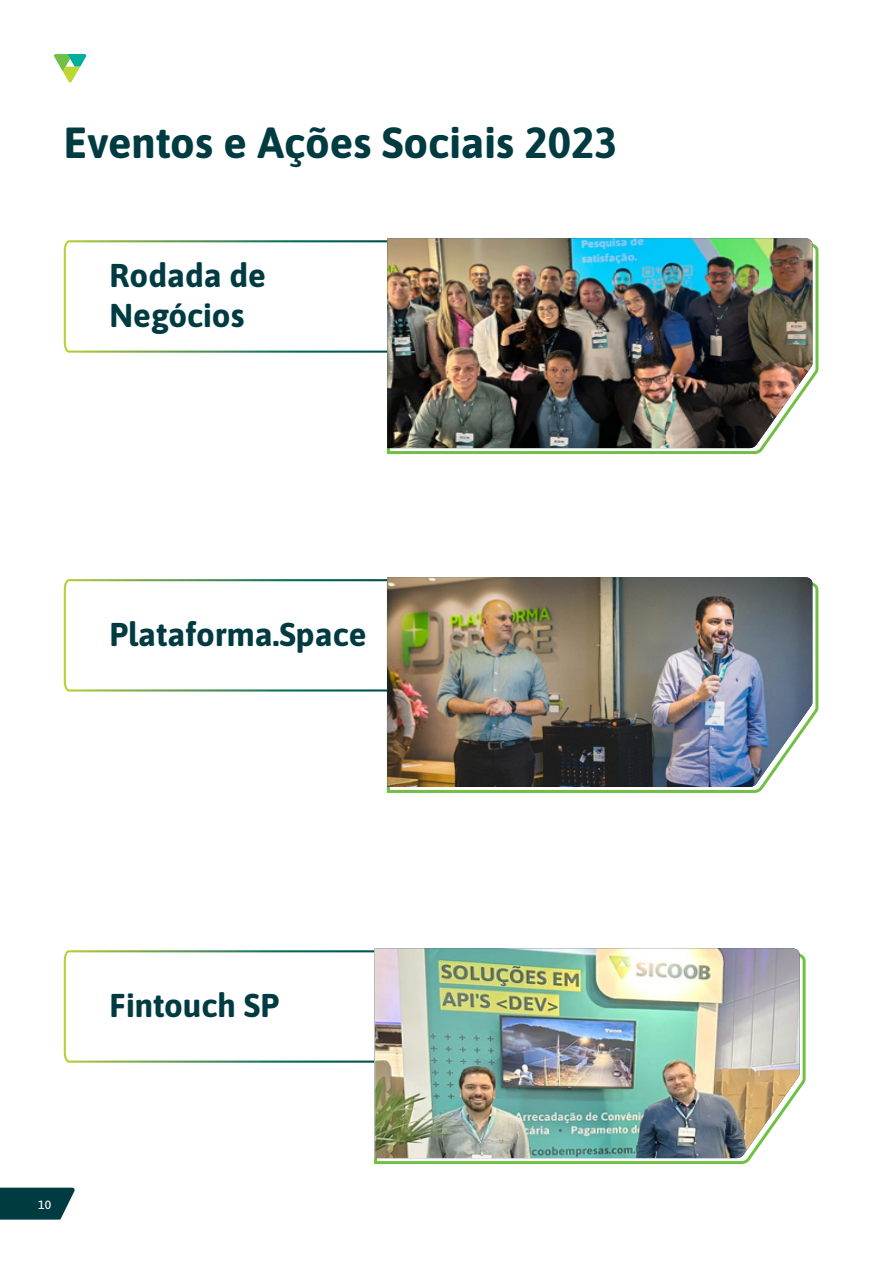
<style>
.page{position:relative;width:893px;height:1263px;background:#fff}
.page>*{position:absolute;margin:0;border:0;box-sizing:border-box;transform-origin:0 0}
.t1{font:43.5px "Asap";color:#003b42}
.t2{font:33px/39.6px "Asap";color:#003b42}
.t3{font:12px "Asap";color:#fff}
</style>
<div class="page">
<svg style="left:0;top:1187px;width:75px;height:32px;background:#1b5056"></svg>
<svg style="left:54px;top:54px;width:32px;height:28px"></svg>
<svg style="left:63px;top:240px;width:324px;height:113px"></svg>
<svg style="left:385px;top:242px;width:434px;height:213px"></svg>
<img style="left:387px;top:238px;width:425px;height:210px">
<svg style="left:63px;top:579px;width:324px;height:113px"></svg>
<svg style="left:385px;top:581px;width:434px;height:212px"></svg>
<img style="left:387px;top:577px;width:425px;height:210px">
<svg style="left:63px;top:950px;width:311px;height:113px"></svg>
<svg style="left:373px;top:952px;width:433px;height:213px"></svg>
<img style="left:374px;top:948px;width:425px;height:210px">
<p class="t1" style="left:64px;top:112px;width:555px">Eventos e Ações Sociais 2023</p>
<p class="t2" style="left:109px;top:254px;width:158px">Rodada de<br>Negócios</p>
<p class="t2" style="left:109px;top:613px;width:259px">Plataforma.Space</p>
<p class="t2" style="left:109px;top:983px;width:171px">Fintouch SP</p>
<p class="t3" style="left:38px;top:1197px;width:14px">10</p>
</div>
